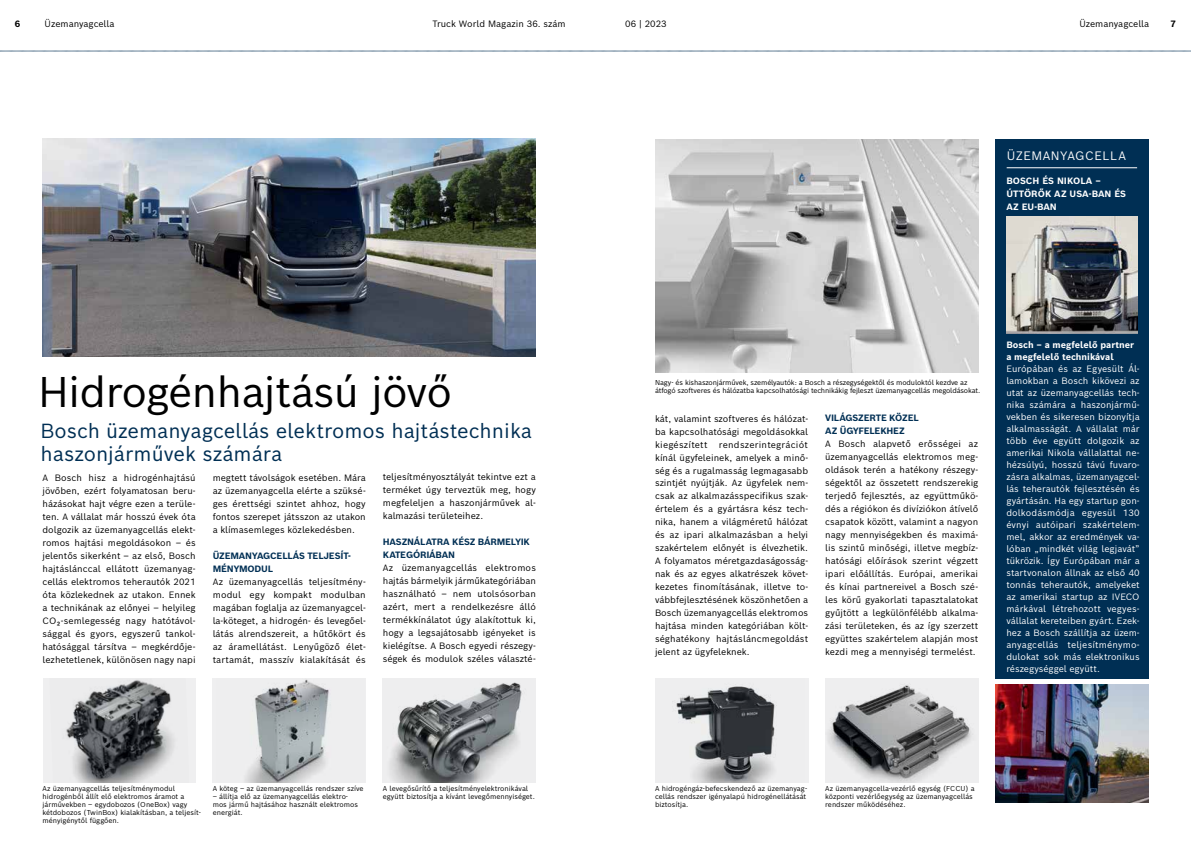
<style>
.page{position:relative;width:1191px;height:842px;background:#fff}
.page>*{position:absolute;margin:0;border:0;box-sizing:border-box;transform-origin:0 0}
.t1{font:42px "Bosch Sans";letter-spacing:-.02em;color:#000}
.t2{font:20px/23px "Bosch Sans";color:#002f54}
.t3{font:12px "Bosch Sans";letter-spacing:.04em;color:#fff}
.t4{font:9px/13px "Bosch Sans";color:#000;text-align:justify}
.t5{font:9px/12px "Bosch Sans";color:#fff;text-align:justify}
.t6{font:700 9px/13px "Bosch Sans";letter-spacing:-.02em;color:#002f54}
.t7{font:700 9px/13px "Bosch Sans";color:#fff}
.t8{font:700 9px "Bosch Sans";color:#000}
.t9{font:7px/8px "Bosch Sans";color:#000}
.t10{font:7px/8px "Bosch Sans";letter-spacing:-.02em;color:#000}
</style>
<div class="page">
<img style="left:655px;top:140px;width:323px;height:233px">
<img style="left:43px;top:139px;width:493px;height:217px">
<svg style="left:0;top:51px;width:1191px;height:1px"></svg>
<img style="left:995px;top:685px;width:153px;height:117px">
<img style="left:825px;top:678px;width:153px;height:104px">
<div style="left:995px;top:139px;width:153px;height:539px;background:#002f54"></div>
<hr style="left:1006px;top:167px;width:131px;height:1px;background:#fff">
<img style="left:1006px;top:217px;width:131px;height:117px">
<div style="left:43px;top:678px;width:153px;height:104px;background:#efeff0"></div>
<img style="left:66px;top:680px;width:109px;height:102px">
<div style="left:213px;top:678px;width:153px;height:104px;background:#efeff0"></div>
<img style="left:245px;top:679px;width:84px;height:103px">
<img style="left:383px;top:678px;width:153px;height:104px">
<div style="left:655px;top:678px;width:153px;height:104px;background:#efeff0"></div>
<img style="left:672px;top:686px;width:105px;height:96px">
<p class="t8" style="left:15px;top:18px;width:7px">6</p>
<p class="t4" style="left:45px;top:17px;width:71px">Üzemanyagcella</p>
<p class="t4" style="left:432px;top:17px;width:135px">Truck World Magazin 36. szám</p>
<p class="t4" style="left:625px;top:17px;width:43px">06 | 2023</p>
<p class="t4" style="left:1079px;top:17px;width:71px">Üzemanyagcella</p>
<p class="t8" style="left:1170px;top:18px;width:7px">7</p>
<h3 class="t3" style="left:1006px;top:147px;width:121px">ÜZEMANYAGCELLA</h3>
<p class="t7" style="left:1006px;top:174px;width:121px">BOSCH ÉS NIKOLA –<br>ÚTTÖRŐK AZ USA-BAN ÉS<br>AZ EU-BAN</p>
<h1 class="t1" style="left:38px;top:363px;width:415px">Hidrogénhajtású jövő</h1>
<h2 class="t2" style="left:40px;top:418px;width:493px">Bosch üzemanyagcellás elektromos hajtástechnika haszonjárművek számára</h2>
<p class="t4" style="left:43px;top:470px;width:155px">A Bosch hisz a hidrogénhajtású jövőben, ezért folyamatosan beru&shy;házásokat hajt végre ezen a terüle&shy;ten. A vállalat már hosszú évek óta dolgozik az üzemanyagcellás elekt&shy;romos hajtási megoldásokon – és jelentős sikerként – az első, Bosch hajtáslánccal ellátott üzemanyag&shy;cellás elektromos teherautók 2021 óta közlekednek az utakon. Ennek a technikának az előnyei – helyileg CO₂-semlegesség nagy hatótávol&shy;sággal és gyors, egyszerű tankol&shy;hatósággal társítva – megkérdője&shy;lezhetetlenek, különösen nagy napi</p>
<p class="t4" style="left:213px;top:470px;width:155px">megtett távolságok esetében. Mára az üzemanyagcella elérte a szüksé&shy;ges érettségi szintet ahhoz, hogy fontos szerepet játsszon az utakon a klímasemleges közlekedésben.</p>
<p class="t4" style="left:383px;top:470px;width:155px">teljesítményosztályát tekintve ezt a terméket úgy terveztük meg, hogy megfeleljen a haszonjárművek al&shy;kalmazási területeihez.</p>
<p class="t6" style="left:383px;top:535px;width:149px">HASZNÁLATRA KÉSZ BÁRMELYIK<br>KATEGÓRIÁBAN</p>
<p class="t4" style="left:383px;top:561px;width:155px">Az üzemanyagcellás elektromos hajtás bármelyik járműkategóriában használható – nem utolsósorban azért, mert a rendelkezésre álló termékkínálatot úgy alakítottuk ki, hogy a legsajátosabb igényeket is kielégítse. A Bosch egyedi részegy&shy;ségek és modulok széles választé-</p>
<p class="t6" style="left:213px;top:549px;width:140px">ÜZEMANYAGCELLÁS TELJESÍT-<br>MÉNYMODUL</p>
<p class="t4" style="left:213px;top:574px;width:155px">Az üzemanyagcellás teljesítmény&shy;modul egy kompakt modulban magában foglalja az üzemanyagcel&shy;la-köteget, a hidrogén- és levegőel&shy;látás alrendszereit, a hűtőkört és az áramellátást. Lenyűgöző élet&shy;tartamát, masszív kialakítását és</p>
<p class="t10" style="left:655px;top:378px;width:327px">Nagy- és kishaszonjárművek, személyautók: a Bosch a részegységektől és moduloktól kezdve az átfogó szoftveres és hálózatba kapcsolhatósági technikákig fejleszt üzemanyagcellás megoldásokat.</p>
<p class="t4" style="left:655px;top:411px;width:155px">kát, valamint szoftveres és hálózat&shy;ba kapcsolhatósági megoldásokkal kiegészített</p>
<p class="t4" style="left:655px;top:437px;width:155px;text-indent:64px">rendszerintegrációt kínál ügyfeleinek, amelyek a minő&shy;ség és a rugalmasság legmagasabb szintjét nyújtják. Az ügyfelek nem&shy;csak az alkalmazásspecifikus szak&shy;értelem és a gyártásra kész tech&shy;nika, hanem a világméretű hálózat és az ipari alkalmazásban a helyi szakértelem előnyét is élvezhetik.<br>A folyamatos méretgazdaságosság&shy;nak és az egyes alkatrészek követ&shy;kezetes finomításának, illetve to&shy;vábbfejlesztésének köszönhetően a Bosch üzemanyagcellás elektromos hajtása minden kategóriában költ&shy;séghatékony hajtásláncmegoldást jelent az ügyfeleknek.</p>
<p class="t6" style="left:825px;top:411px;width:95px">VILÁGSZERTE KÖZEL<br>AZ ÜGYFELEKHEZ</p>
<p class="t4" style="left:825px;top:437px;width:155px">A Bosch alapvető erősségei az üzemanyagcellás elektromos meg&shy;oldások terén a hatékony részegy&shy;ségektől az összetett rendszerekig terjedő fejlesztés, az együttműkö&shy;dés a régiókon és divíziókon átívelő csapatok között, valamint a nagyon nagy mennyiségekben és maximá&shy;lis szintű minőségi, illetve megbíz&shy;hatósági előírások szerint végzett ipari előállítás. Európai, amerikai és kínai partnereivel a Bosch szé&shy;les körű gyakorlati tapasztalatokat gyűjtött a legkülönfélébb alkalma&shy;zási területeken, és az így szerzett együttes szakértelem alapján most kezdi meg a mennyiségi termelést.</p>
<p class="t7" style="left:1006px;top:338px;width:129px;line-height:12px">Bosch – a megfelelő partner a megfelelő technikával</p>
<p class="t5" style="left:1006px;top:362px;width:135px">Európában és az Egyesült Ál&shy;lamokban a Bosch kikövezi az utat az üzemanyagcellás tech&shy;nika számára a haszonjármű&shy;vekben és sikeresen bizonyítja alkalmasságát. A vállalat már több éve együtt dolgozik az amerikai Nikola vállalattal ne&shy;hézsúlyú, hosszú távú fuvaro&shy;zásra alkalmas, üzemanyagcel&shy;lás teherautók fejlesztésén és gyártásán. Ha egy startup gon&shy;dolkodásmódja egyesül 130 évnyi autóipari szakértelem&shy;mel, akkor az eredmények va&shy;lóban „mindkét világ legjavát” tükrözik. Így Európában már a startvonalon állnak az első 40 tonnás teherautók, amelyeket az amerikai startup az IVECO márkával létrehozott vegyes&shy;vállalat kereteiben gyárt. Ezek&shy;hez a Bosch szállítja az üzem&shy;anyagcellás teljesítménymo&shy;dulokat sok más elektronikus részegységgel együtt.</p>
<p class="t9" style="left:43px;top:784px;width:160px">Az üzemanyagcellás teljesítménymodul hidrogénből állít elő elektromos áramot a járművekben – egydobozos (OneBox) vagy kétdobozos (TwinBox) kialakításban, a teljesít&shy;ményigénytől függően.</p>
<p class="t9" style="left:655px;top:784px;width:154px;text-align:justify">A hidrogéngáz-befecskendező az üzemanyag&shy;cellás rendszer igényalapú hidrogénellátását biztosítja.</p>
<p class="t9" style="left:825px;top:784px;width:151px">Az üzemanyagcella-vezérlő egység (FCCU) a központi vezérlőegység az üzemanyagcellás rendszer működéséhez.</p>
<p class="t9" style="left:213px;top:784px;width:152px">A köteg – az üzemanyagcellás rendszer szíve</p>
<p class="t9" style="left:213px;top:792px;width:147px">– állítja elő az üzemanyagcellás elektro&shy;mos jármű hajtásához használt elektromos energiát.</p>
<p class="t9" style="left:383px;top:784px;width:154px">A levegősűrítő a teljesítményelektronikával együtt biztosítja a kívánt levegőmennyiséget.</p>
</div>
